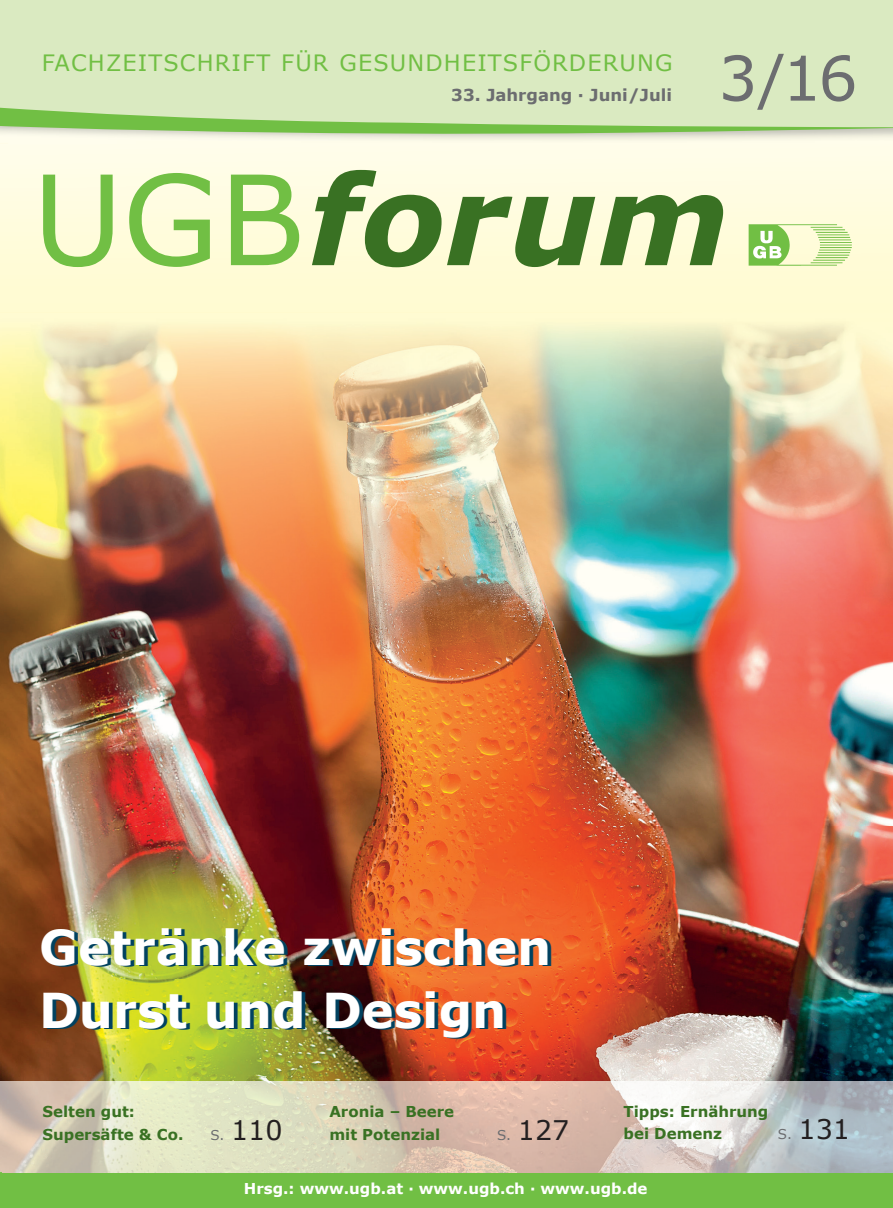
<style>
.page{position:relative;width:893px;height:1208px;background:#fff}
.page>*{position:absolute;margin:0;border:0;box-sizing:border-box;transform-origin:0 0}
.t1{font:italic 700 124.5px "Verdana";color:#397123}
.t2{font:61.65px "Verdana";color:#6c6d70}
.t3{font:700 48px/63px "Verdana";color:#fff}
.t4{font:27px "Verdana";color:#231f20}
.t5{font:22.5px "Verdana";letter-spacing:.05em;color:#71bf44}
.t6{font:700 16.5px "Verdana";color:#6c6d70}
.t7{font:700 15px/22.5px "Verdana";color:#397123}
.t8{font:700 15px "Verdana";color:#fff}
.s1{font-weight:400;font-style:normal;color:#71bf44}
.s2{font-size:13.5px;color:#6c6d70}
</style>
<div class="page">
<div style="left:35px;top:0;width:858px;height:108px;background:#daeac1"></div>
<div style="left:0;top:0;width:35px;height:115px;background:#daeac1"></div>
<svg style="left:0;top:108px;width:893px;height:29px;background:#b8d99b"></svg>
<img style="left:747px;top:225px;width:105px;height:41px">
<img style="left:0;top:364px;width:2px;height:717px">
<div style="left:0;top:313px;width:893px;height:51px;background:#fffbd2"></div>
<img style="left:2px;top:315px;width:891px;height:766px">
<div style="left:0;top:1172px;width:893px;height:36px;background:#71bf44"></div>
<img style="left:0;top:1081px;width:893px;height:91px">
<h3 class="t5" style="left:42px;top:48px;width:632px">FACHZEITSCHRIFT FÜR GESUNDHEITSFÖRDERUNG</h3>
<h2 class="t2" style="left:718px;top:36px;width:141px">3/16</h2>
<p class="t6" style="left:451px;top:83px;width:222px">33. Jahrgang · Juni/Juli</p>
<h1 class="t1" style="left:32px;top:132px;width:698px"><span class="s1">UGB</span>forum</h1>
<h3 class="t3" style="left:39px;top:914px;width:514px">Getränke zwischen<br>Durst und Design</h3>
<p class="t7" style="left:43px;top:1100px;width:143px">Selten gut:<br>Supersäfte &amp; Co.</p>
<h3 class="t4" style="left:210px;top:1111px;width:74px"><span class="s2">S.</span> 110</h3>
<p class="t7" style="left:329px;top:1100px;width:126px">Aronia – Beere mit Potenzial</p>
<h3 class="t4" style="left:497px;top:1111px;width:74px"><span class="s2">S.</span> 127</h3>
<p class="t7" style="left:624px;top:1099px;width:146px">Tipps: Ernährung bei Demenz</p>
<h3 class="t4" style="left:778px;top:1110px;width:74px"><span class="s2">S.</span> 131</h3>
<p class="t8" style="left:244px;top:1177px;width:405px">Hrsg.: www.ugb.at · www.ugb.ch · www.ugb.de</p>
</div>
